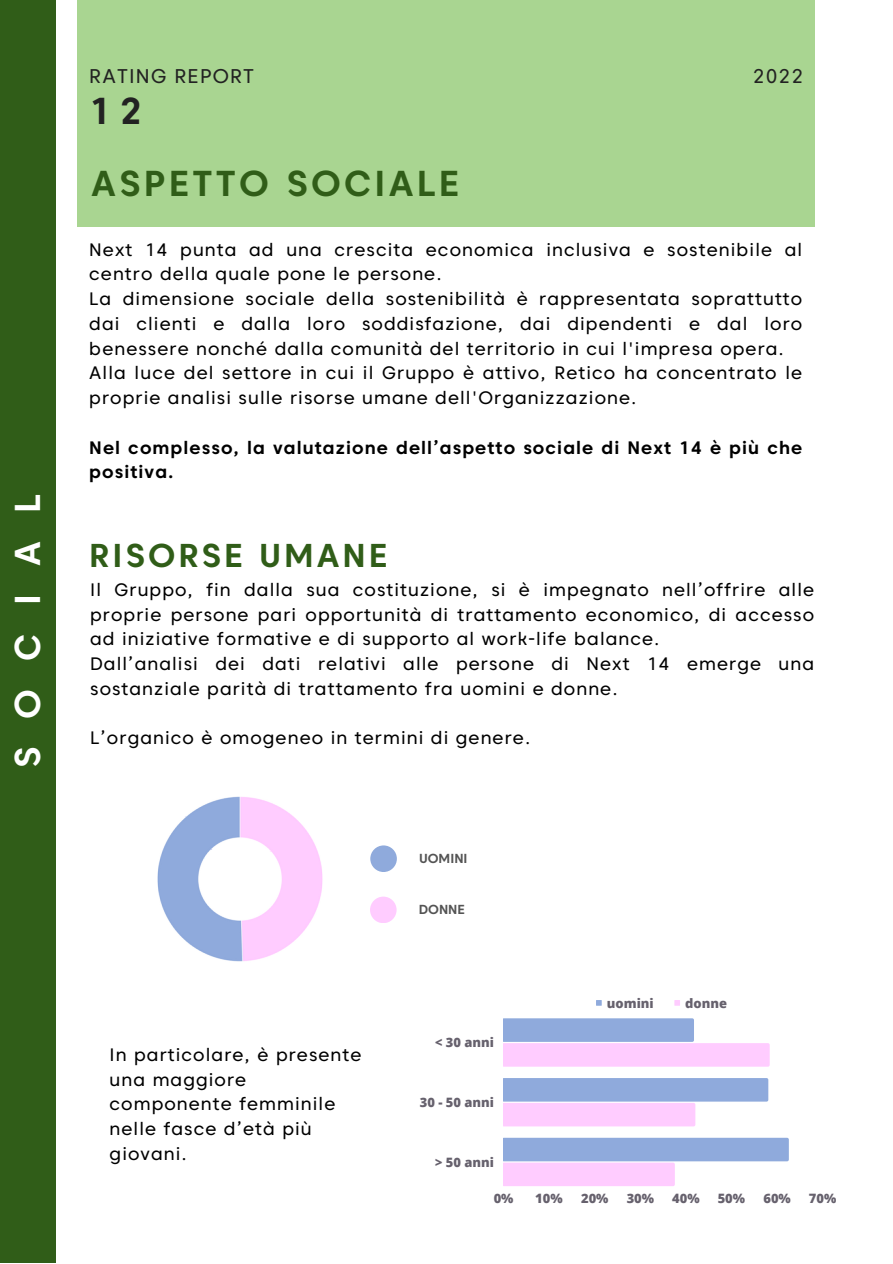
<style>
.page{position:relative;width:893px;height:1264px;background:#fff}
.page>*{position:absolute;margin:0;border:0;box-sizing:border-box;transform-origin:0 0}
.t1{font:700 37.5px "Caros";color:#222}
.t2{font:700 36px "Caros";letter-spacing:.09em;color:#305d18}
.t3{font:700 36px "Caros";letter-spacing:.785em;color:#fff}
.t4{font:700 33px "Caros";letter-spacing:.09em;color:#305d18}
.t5{font:19.8px "Caros";letter-spacing:.06em;color:#222}
.t6{font:18px/24.8px "Caros";letter-spacing:.06em;color:#000}
.t7{font:700 18px/24.8px "Caros";letter-spacing:.06em;color:#000}
.t8{font:700 13.05px "Caros";color:#545454}
.t9{font:800 12.9px "Open Sans";color:#66616d}
</style>
<div class="page">
<div style="left:77px;top:0;width:738px;height:227px;background:#a9d591"></div>
<div style="left:370px;top:845px;width:27px;height:27px;background:#8faadc;border-radius:50%"></div>
<div style="left:370px;top:896px;width:26px;height:27px;background:#fcf;border-radius:50%"></div>
<img style="left:157px;top:796px;width:166px;height:166px">
<svg style="left:596px;top:1000px;width:5px;height:5px"></svg>
<svg style="left:674px;top:1000px;width:6px;height:5px"></svg>
<svg style="left:504px;top:1018px;width:265px;height:48px"></svg>
<svg style="left:504px;top:1078px;width:264px;height:48px"></svg>
<svg style="left:504px;top:1137px;width:284px;height:49px"></svg>
<div style="left:0;top:0;width:55px;height:1262px;background:#305d18"></div>
<p class="t3" style="left:6px;top:768px;width:275px;rotate:-90deg">SOCIAL</p>
<p class="t5" style="left:89px;top:64px;width:166px">RATING REPORT</p>
<p class="t5" style="left:752px;top:64px;width:52px">2022</p>
<p class="t1" style="left:89px;top:88px;width:54px">12</p>
<p class="t2" style="left:91px;top:161px;width:370px">ASPETTO SOCIALE</p>
<p class="t6" style="left:89px;top:237px;width:714px">Next 14 punta ad una crescita economica inclusiva e sostenibile al centro della quale pone le persone.</p>
<p class="t6" style="left:89px;top:286px;width:714px;text-align:justify">La dimensione sociale della sostenibilità è rappresentata soprattutto dai clienti e dalla loro soddisfazione, dai dipendenti e dal loro benessere nonché dalla comunità del territorio in cui l'impresa opera.</p>
<p class="t6" style="left:89px;top:360px;width:714px">Alla luce del settore in cui il Gruppo è attivo, Retico ha concentrato le proprie analisi sulle risorse umane dell'Organizzazione.</p>
<p class="t7" style="left:89px;top:435px;width:714px">Nel complesso, la valutazione dell’aspetto sociale di Next 14 è più che positiva.</p>
<p class="t4" style="left:89px;top:535px;width:300px">RISORSE UMANE</p>
<p class="t6" style="left:90px;top:577px;width:725px;text-align:justify">Il Gruppo, fin dalla sua costituzione, si è impegnato nell’offrire alle proprie persone pari opportunità di trattamento economico, di accesso ad iniziative formative e di supporto al work-life balance.</p>
<p class="t6" style="left:90px;top:651px;width:725px">Dall’analisi dei dati relativi alle persone di Next 14 emerge una sostanziale parità di trattamento fra uomini e donne.</p>
<p class="t6" style="left:90px;top:725px;width:441px">L’organico è omogeneo in termini di genere.</p>
<p class="t8" style="left:419px;top:850px;width:50px">UOMINI</p>
<p class="t6" style="left:110px;top:1042px;width:253px">In particolare, è presente una maggiore componente femminile nelle fasce d’età più giovani.</p>
<p class="t8" style="left:419px;top:901px;width:48px">DONNE</p>
<p class="t9" style="left:435px;top:1033px;width:60px">&lt; 30 anni</p>
<p class="t9" style="left:420px;top:1093px;width:75px">30 - 50 anni</p>
<p class="t9" style="left:435px;top:1153px;width:60px">&gt; 50 anni</p>
<p class="t9" style="left:607px;top:994px;width:48px">uomini</p>
<p class="t9" style="left:685px;top:994px;width:43px">donne</p>
<p class="t9" style="left:493px;top:1188px;width:21px">0%</p>
<p class="t9" style="left:535px;top:1188px;width:29px">10%</p>
<p class="t9" style="left:581px;top:1188px;width:29px">20%</p>
<p class="t9" style="left:626px;top:1188px;width:29px">30%</p>
<p class="t9" style="left:672px;top:1188px;width:29px">40%</p>
<p class="t9" style="left:717px;top:1188px;width:29px">50%</p>
<p class="t9" style="left:763px;top:1188px;width:29px">60%</p>
<p class="t9" style="left:808px;top:1188px;width:29px">70%</p>
</div>
